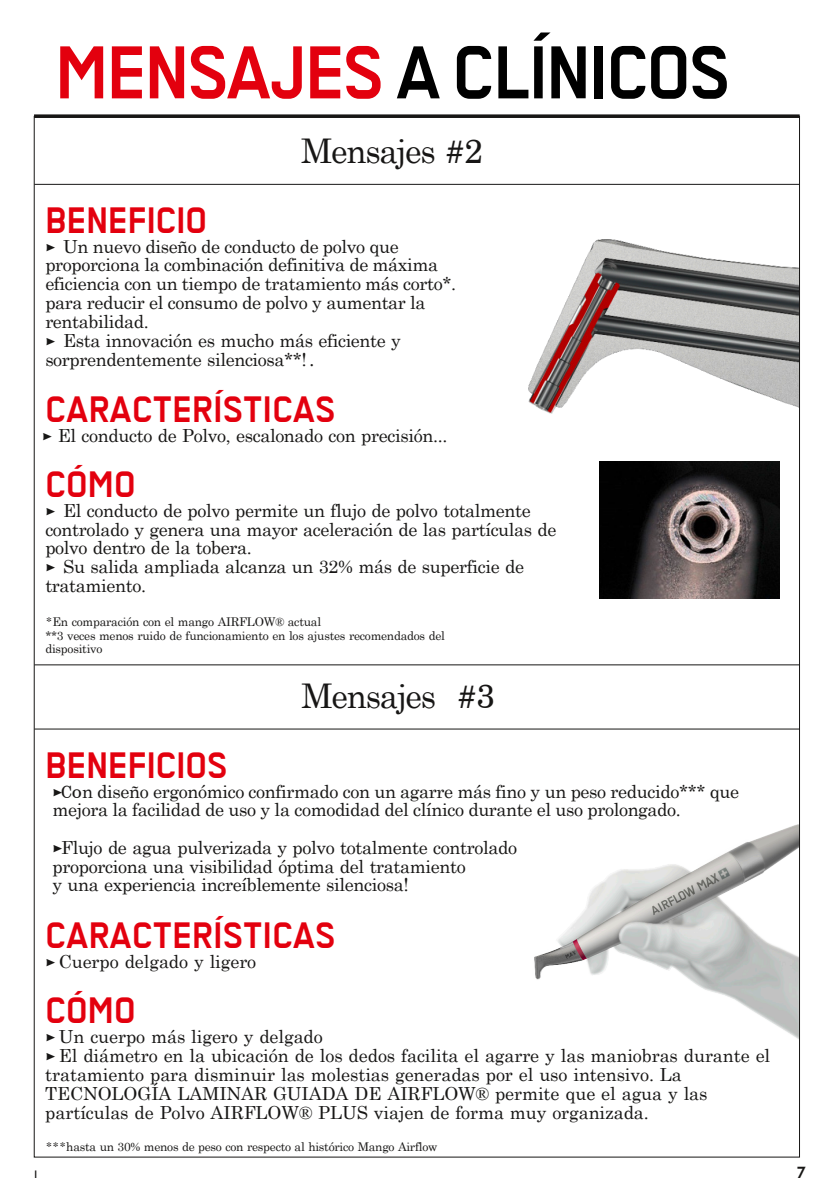
<style>
.page{position:relative;width:840px;height:1191px;background:#fff}
.page>*{position:absolute;margin:0;border:0;box-sizing:border-box;transform-origin:0 0}
._04_ZTitel_TB_35pt_4{font:700 84px "Transbold Neue Euro";letter-spacing:-.01em;color:#000}
._04_ZTitel_TB_35pt_4-2{font:700 41px "Transbold Neue Euro";letter-spacing:.015em;color:#e3000e}
._04_ZTitel_TB_35pt_4-3{font:700 41px "Transbold Neue Euro";letter-spacing:.015em;color:#e3000e}
._04_ZTitel_TB_35pt_4-4{font:34px "Century Schoolbook";letter-spacing:-.035em;color:#171615}
._04_ZTitel_TB_35pt_4-5{font:18px/18.8px "Century Schoolbook";letter-spacing:-.02em;color:#171615}
._07_KapitelS_TB_8pt{font:700 18px "Transbold Neue Euro";color:#171615}
._04_ZTitel_TB_35pt_4-6{font:12px/13.8px "Century Schoolbook";letter-spacing:-.02em;color:#171615}
._07_KapitelS_TB_8pt-2{font:700 12px "Transbold Neue Euro";color:#171615}
.s1{color:#e3000e}
.s2{font-family:"Century Schoolbook BT Monospace"}
.s3{font-style:inherit}
.s4{font-family:"Transbold Neue Euro";font-weight:700}
</style>
<div class="page">
<img style="left:534px;top:824px;width:263px;height:214px">
<img style="left:528px;top:239px;width:269px;height:175px">
<svg style="left:34px;top:114px;width:765px;height:4px;background:#302f2e"></svg>
<hr style="left:34px;top:184px;width:765px;height:1px;background:#171615">
<hr style="left:34px;top:728px;width:765px;height:1px;background:#171615">
<hr style="left:34px;top:664px;width:765px;height:1px;background:#171615">
<img style="left:599px;top:461px;width:179px;height:137px">
<p class="_04_ZTitel_TB_35pt_4" style="left:55px;top:27px;width:675px"><span class="s1">MENSAJES</span> A CLÍNICOS</p>
<p class="_04_ZTitel_TB_35pt_4-4" style="left:301px;top:122px;width:184px">Mensajes <span class="s2">#2</span></p>
<p class="_04_ZTitel_TB_35pt_4-2" style="left:45px;top:198px;width:163px">BENEFI<span class="s3">CIO</span></p>
<p class="_04_ZTitel_TB_35pt_4-5" style="left:45px;top:235px;width:412px"><span class="s4">•</span> Un nuevo diseño de conducto de polvo que proporciona la combinación definitiva de máxima eficiencia con un tiempo de tratamiento más corto*. para reducir el consumo de polvo y aumentar la rentabilidad.</p>
<p class="_04_ZTitel_TB_35pt_4-5" style="left:45px;top:329px;width:357px"><span class="s4">•</span> Esta innovación es mucho más eficiente y sorprendentemente silenciosa**!<span class="s2">.</span></p>
<p class="_04_ZTitel_TB_35pt_4-3" style="left:45px;top:387px;width:291px">CARACTERÍSTICAS</p>
<p class="_04_ZTitel_TB_35pt_4-5" style="left:42px;top:424px;width:406px"><span class="s4">•</span> El conducto de Polvo, escalonado con precisión...</p>
<p class="_04_ZTitel_TB_35pt_4-3" style="left:45px;top:462px;width:91px">CÓMO</p>
<p class="_04_ZTitel_TB_35pt_4-5" style="left:45px;top:499px;width:512px"><span class="s4">•</span> El conducto de polvo permite un flujo de polvo totalmente controlado y genera una mayor aceleración de las partículas de polvo dentro de la tobera.</p>
<p class="_04_ZTitel_TB_35pt_4-5" style="left:45px;top:556px;width:480px"><span class="s4">•</span> Su salida ampliada alcanza un 32% más de superficie de tratamiento.</p>
<p class="_04_ZTitel_TB_35pt_4-6" style="left:45px;top:613px;width:401px"><span class="s2">*</span>En comparación con el mango AIRFLOW® actual<br>**3 veces menos ruido de funcionamiento en los ajustes recomendados del dispositivo</p>
<p class="_04_ZTitel_TB_35pt_4-4" style="left:301px;top:667px;width:195px">Mensajes <span class="s2">#3</span></p>
<p class="_07_KapitelS_TB_8pt-2" style="left:34px;top:1167px;width:4px">I</p>
<p class="_04_ZTitel_TB_35pt_4-2" style="left:45px;top:743px;width:183px">BENEFI<span class="s3">CIOS</span></p>
<p class="_04_ZTitel_TB_35pt_4-5" style="left:53px;top:781px;width:687px;line-height:17.8px"><span class="s4">•</span><span class="s2">Co</span>n diseño ergonómico confirmado con un agarre más fino y un peso reducido*** que mejora la facilidad de uso y la comodidad del clínico durante el uso prolongado.</p>
<p class="_04_ZTitel_TB_35pt_4-5" style="left:53px;top:836px;width:465px"><span class="s4">•</span>Flujo de agua pulverizada y polvo totalmente controlado proporciona una visibilidad óptima del tratamiento<br>y una experiencia increíblemente silenciosa!</p>
<p class="_04_ZTitel_TB_35pt_4-2" style="left:45px;top:913px;width:291px">CARACTERÍSTICAS</p>
<p class="_04_ZTitel_TB_35pt_4-5" style="left:45px;top:950px;width:212px"><span class="s4">•</span> Cuerpo delgado y ligero</p>
<p class="_04_ZTitel_TB_35pt_4-2" style="left:45px;top:988px;width:91px">CÓMO</p>
<p class="_04_ZTitel_TB_35pt_4-5" style="left:45px;top:1025px;width:279px"><span class="s4">•</span> Un cuerpo más ligero y delgado</p>
<p class="_04_ZTitel_TB_35pt_4-5" style="left:45px;top:1044px;width:726px"><span class="s4">•</span> El diámetro en la ubicación de los dedos facilita el agarre y las maniobras durante el tratamiento para disminuir las molestias generadas por el uso intensivo. La TECNOLOGÍA LAMINAR GUIADA DE AIRFLOW® permite que el agua y las partículas de Polvo AIRFLOW® PLUS viajen de forma muy organizada.</p>
<p class="_04_ZTitel_TB_35pt_4-6" style="left:45px;top:1139px;width:393px"><span class="s2">***</span>hasta un 30% menos de peso con respecto al histórico Mango Airflow</p>
<p class="_07_KapitelS_TB_8pt" style="left:796px;top:1162px;width:10px">7</p>
</div>
